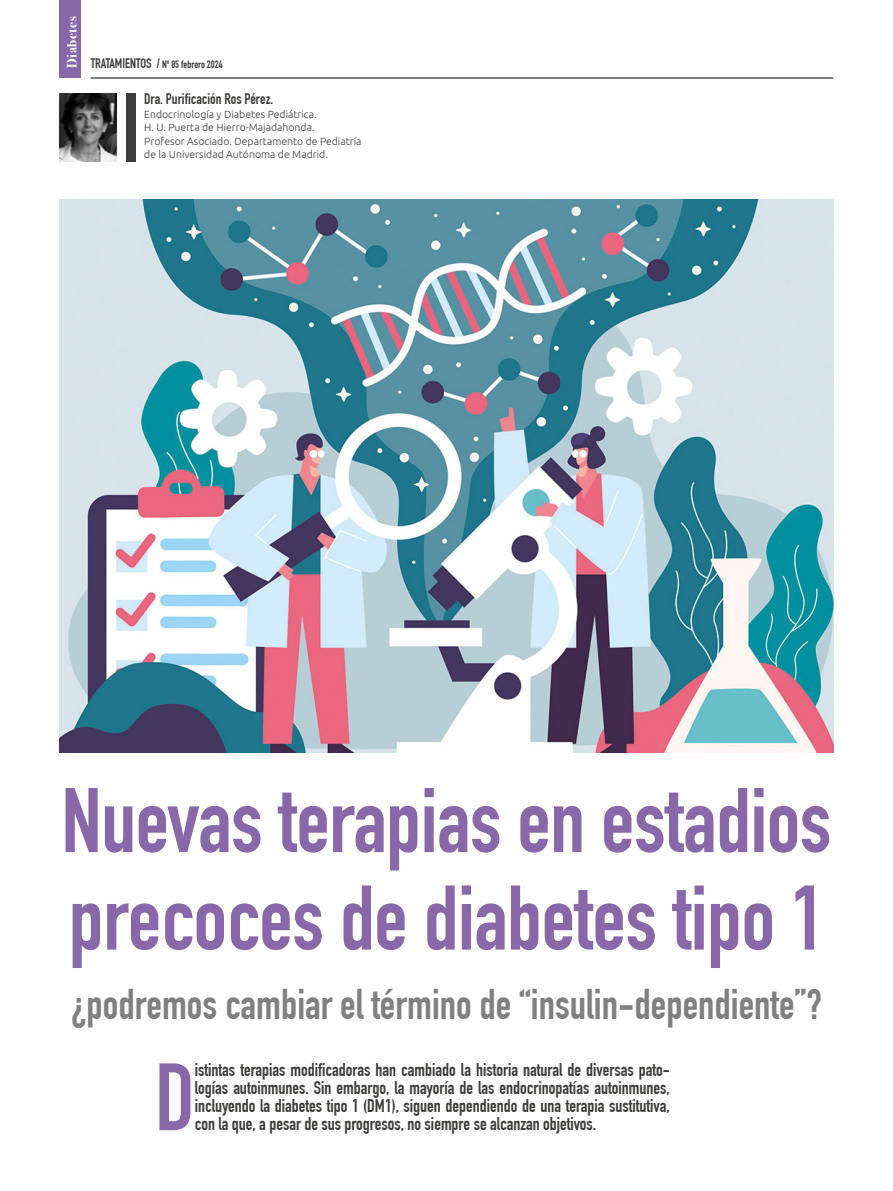
<style>
.page{position:relative;width:893px;height:1191px;background:#fff}
.page>*{position:absolute;margin:0;border:0;box-sizing:border-box;transform-origin:0 0}
.t1{font:93.9px "DIN Engschrift Std";color:#8968aa}
.t2{font:90px/97.5px "DIN Engschrift Std";letter-spacing:-.005em;color:#8968aa}
.t3{font:42px "DIN Engschrift Std";color:#818080}
.t4{font:18px/18px "DIN Engschrift Std";color:#3c3c3b;text-align:justify}
.t5{font:15px "DIN Engschrift Std";color:#3c3c3b}
.t6{font:700 13.5px "Bodoni Svty Two ITCTT";letter-spacing:.04em;color:#fff}
.t7{font:300 10.5px/13.5px "Ubuntu";color:#3c3c3b}
.t8{font:10.5px "DIN Engschrift Std";color:#3c3c3b}
.s1{font-size:13.5px}
</style>
<div class="page">
<hr style="left:91px;top:78px;width:742px;height:1px;background:#000">
<div style="left:60px;top:0;width:21px;height:78px;background:#8968aa"></div>
<img style="left:60px;top:94px;width:57px;height:68px">
<div style="left:126px;top:94px;width:9px;height:68px;background:#3c3c3b"></div>
<img style="left:60px;top:200px;width:773px;height:553px">
<p class="t6" style="left:61px;top:68px;width:53px;rotate:-90deg">Diabetes</p>
<p class="t8" style="left:91px;top:58px;width:133px"><span class="s1">TRATAMIENTOS /</span> Nº 85 febrero 2024</p>
<p class="t5" style="left:144px;top:90px;width:130px">Dra. Purificación Ros Pérez.</p>
<p class="t7" style="left:144px;top:107px;width:219px">Endocrinología y Diabetes Pediátrica.<br>H. U. Puerta de Hierro-Majadahonda.<br>Profesor Asociado. Departamento de Pediatría de la Universidad Autónoma de Madrid.</p>
<h2 class="t2" style="left:62px;top:772px;width:771px">Nuevas terapias en estadios precoces de diabetes tipo 1</h2>
<h3 class="t3" style="left:71px;top:979px;width:752px">¿podremos cambiar el término de “insulin-dependiente”?</h3>
<h1 class="t1" style="left:155px;top:1042px;width:41px">D</h1>
<p class="t4" style="left:195px;top:1061px;width:476px">istintas terapias modificadoras han cambiado la historia natural de diversas pato&shy;logías autoinmunes. Sin embargo, la mayoría de las endocrinopatías autoinmunes, incluyendo la diabetes tipo 1 (DM1), siguen dependiendo de una terapia sustitutiva, con la que, a pesar de sus progresos, no siempre se alcanzan objetivos.</p>
</div>
